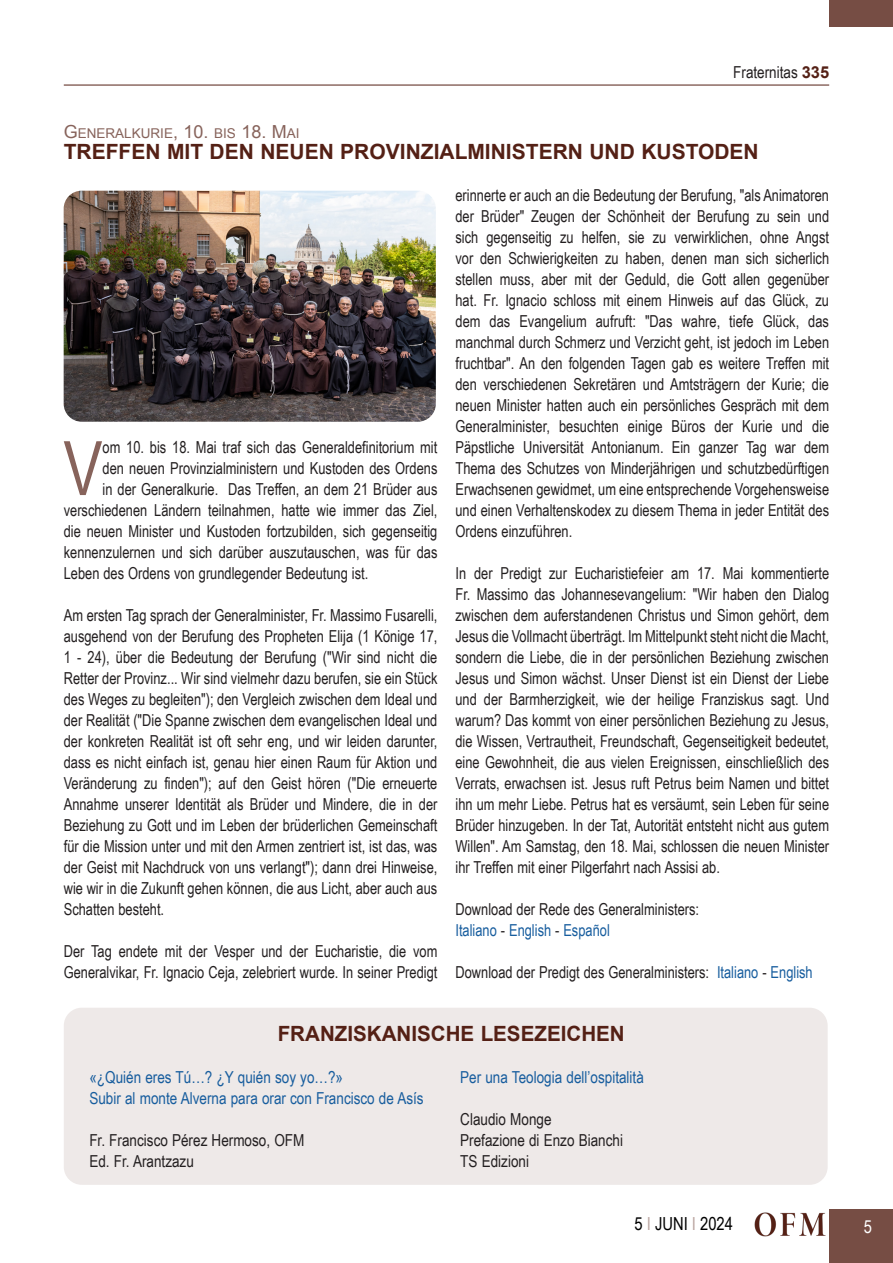
<style>
.page{position:relative;width:893px;height:1263px;background:#fff}
.page>*{position:absolute;margin:0;border:0;box-sizing:border-box;transform-origin:0 0}
.Titolo{font:75.15px "Arial Narrow";color:#87635b;scale:.95 1}
.Titolo-2{font:700 21px "Arial";color:#542015}
.t1{font:18px "Arial Narrow";color:#000}
.t2{font:18px "Arial Narrow";color:#fff}
.Titolo-3{font:16.5px/21px "Arial Narrow";color:#231f20;text-align:justify;scale:.95 1}
.Titolo-4{font:16.5px "Arial Narrow";color:#175d9e}
.Titolo-5{font:16.5px "Arial Narrow";color:#231f20}
.Titolo-6{font:16.5px "Arial Narrow";color:#175d9e;scale:.95 1}
.Titolo_piccolo{font:13.5px "Arial";color:#87635b}
.s1{font-family:"Arial";font-weight:700;color:#542015}
.s2{font-size:18px}
.s3{color:#231f20}
.s4{color:#175d9e}
.s5{color:#bba6a1}
</style>
<div class="page">
<div style="left:829px;top:1209px;width:64px;height:54px;background:#764d44"></div>
<hr style="left:64px;top:85px;width:765px;height:1px;background:#542015">
<div style="left:829px;top:0;width:64px;height:27px;background:#764d44"></div>
<img style="left:755px;top:1212px;width:71px;height:24px">
<img style="left:64px;top:191px;width:372px;height:231px">
<div style="left:64px;top:1008px;width:764px;height:177px;background:#eee9e8;border-radius:18px"></div>
<p class="Titolo-5" style="left:733px;top:60px;width:97px">Fraternitas <span class="s1">335</span></p>
<p class="Titolo_piccolo" style="left:64px;top:124px;width:237px"><span class="s2">G</span>ENERALKURIE<span class="s2">, 10.</span> BIS <span class="s2">18. M</span>AI</p>
<p class="Titolo-2" style="left:64px;top:138px;width:696px">TREFFEN MIT DEN NEUEN PROVINZIALMINISTERN UND KUSTODEN</p>
<p class="Titolo" style="left:64px;top:413px;width:43px">V</p>
<p class="Titolo-3" style="left:103px;top:436px;width:354px">om 10. bis 18. Mai traf sich das Generaldefinitorium mit</p>
<p class="Titolo-3" style="left:103px;top:457px;width:354px">den neuen Provinzialministern und Kustoden des Ordens</p>
<p class="Titolo-3" style="left:103px;top:478px;width:354px">in der Generalkurie. Das Treffen, an dem 21 Brüder aus</p>
<p class="Titolo-3" style="left:64px;top:499px;width:395px">verschiedenen Ländern teilnahmen, hatte wie immer das Ziel,</p>
<p class="Titolo-3" style="left:64px;top:520px;width:395px">die neuen Minister und Kustoden fortzubilden, sich gegenseitig</p>
<p class="Titolo-3" style="left:64px;top:541px;width:395px">kennenzulernen und sich darüber auszutauschen, was für das</p>
<p class="Titolo-3" style="left:64px;top:562px;width:322px">Leben des Ordens von grundlegender Bedeutung ist.</p>
<p class="Titolo-3" style="left:64px;top:604px;width:395px">Am ersten Tag sprach der Generalminister, Fr. Massimo Fusarelli, ausgehend von der Berufung des Propheten Elija (1 Könige 17, 1 - 24), über die Bedeutung der Berufung ("Wir sind nicht die Retter der Provinz... Wir sind vielmehr dazu berufen, sie ein Stück des Weges zu begleiten"); den Vergleich zwischen dem Ideal und der Realität ("Die Spanne zwischen dem evangelischen Ideal und der konkreten Realität ist oft sehr eng, und wir leiden darunter, dass es nicht einfach ist, genau hier einen Raum für Aktion und Veränderung zu finden"); auf den Geist hören ("Die erneuerte Annahme unserer Identität als Brüder und Mindere, die in der Beziehung zu Gott und im Leben der brüderlichen Gemeinschaft für die Mission unter und mit den Armen zentriert ist, ist das, was der Geist mit Nachdruck von uns verlangt"); dann drei Hinweise, wie wir in die Zukunft gehen können, die aus Licht, aber auch aus Schatten besteht.</p>
<p class="Titolo-3" style="left:64px;top:940px;width:395px">Der Tag endete mit der Vesper und der Eucharistie, die vom<br>Generalvikar, Fr. Ignacio Ceja, zelebriert wurde. In seiner Predigt</p>
<p class="Titolo-3" style="left:455px;top:184px;width:395px">erinnerte er auch an die Bedeutung der Berufung, "als Animatoren der Brüder" Zeugen der Schönheit der Berufung zu sein und sich gegenseitig zu helfen, sie zu verwirklichen, ohne Angst vor den Schwierigkeiten zu haben, denen man sich sicherlich stellen muss, aber mit der Geduld, die Gott allen gegenüber hat. Fr. Ignacio schloss mit einem Hinweis auf das Glück, zu dem das Evangelium aufruft: "Das wahre, tiefe Glück, das manchmal durch Schmerz und Verzicht geht, ist jedoch im Leben fruchtbar". An den folgenden Tagen gab es weitere Treffen mit den verschiedenen Sekretären und Amtsträgern der Kurie; die neuen Minister hatten auch ein persönliches Gespräch mit dem Generalminister, besuchten einige Büros der Kurie und die Päpstliche Universität Antonianum. Ein ganzer Tag war dem Thema des Schutzes von Minderjährigen und schutzbedürftigen Erwachsenen gewidmet, um eine entsprechende Vorgehensweise und einen Verhaltenskodex zu diesem Thema in jeder Entität des Ordens einzuführen.</p>
<p class="Titolo-3" style="left:455px;top:562px;width:395px">In der Predigt zur Eucharistiefeier am 17. Mai kommentierte Fr. Massimo das Johannesevangelium: "Wir haben den Dialog zwischen dem auferstandenen Christus und Simon gehört, dem Jesus die Vollmacht überträgt. Im Mittelpunkt steht nicht die Macht, sondern die Liebe, die in der persönlichen Beziehung zwischen Jesus und Simon wächst. Unser Dienst ist ein Dienst der Liebe und der Barmherzigkeit, wie der heilige Franziskus sagt. Und warum? Das kommt von einer persönlichen Beziehung zu Jesus, die Wissen, Vertrautheit, Freundschaft, Gegenseitigkeit bedeutet, eine Gewohnheit, die aus vielen Ereignissen, einschließlich des Verrats, erwachsen ist. Jesus ruft Petrus beim Namen und bittet ihn um mehr Liebe. Petrus hat es versäumt, sein Leben für seine Brüder hinzugeben. In der Tat, Autorität entsteht nicht aus gutem Willen". Am Samstag, den 18. Mai, schlossen die neuen Minister ihr Treffen mit einer Pilgerfahrt nach Assisi ab.</p>
<p class="Titolo-3" style="left:455px;top:898px;width:258px">Download der Rede des Generalministers:</p>
<p class="Titolo-6" style="left:455px;top:918px;width:164px">Italiano <span class="s3">-</span> English <span class="s3">-</span> Español</p>
<p class="Titolo-3" style="left:455px;top:961px;width:378px">Download der Predigt des Generalministers: <span class="s4">Italiano</span> - <span class="s4">English</span></p>
<p class="Titolo-2" style="left:278px;top:1020px;width:349px">FRANZISKANISCHE LESEZEICHEN</p>
<p class="Titolo-4" style="left:89px;top:1065px;width:255px">«¿Quién eres Tú…? ¿Y quién soy yo…?»</p>
<p class="Titolo-4" style="left:89px;top:1086px;width:336px">Subir al monte Alverna para orar con Francisco de Asís</p>
<p class="Titolo-5" style="left:89px;top:1128px;width:217px">Fr. Francisco Pérez Hermoso, OFM</p>
<p class="Titolo-5" style="left:89px;top:1149px;width:106px">Ed. Fr. Arantzazu</p>
<p class="Titolo-4" style="left:460px;top:1065px;width:185px">Per una Teologia dell’ospitalità</p>
<p class="Titolo-5" style="left:460px;top:1107px;width:93px">Claudio Monge</p>
<p class="Titolo-5" style="left:460px;top:1128px;width:164px">Prefazione di Enzo Bianchi</p>
<p class="Titolo-5" style="left:460px;top:1149px;width:70px">TS Edizioni</p>
<p class="t1" style="left:634px;top:1210px;width:100px">5 <span class="s5">I</span> JUNI <span class="s5">I</span> 2024</p>
<p class="t2" style="left:864px;top:1213px;width:10px">5</p>
</div>
